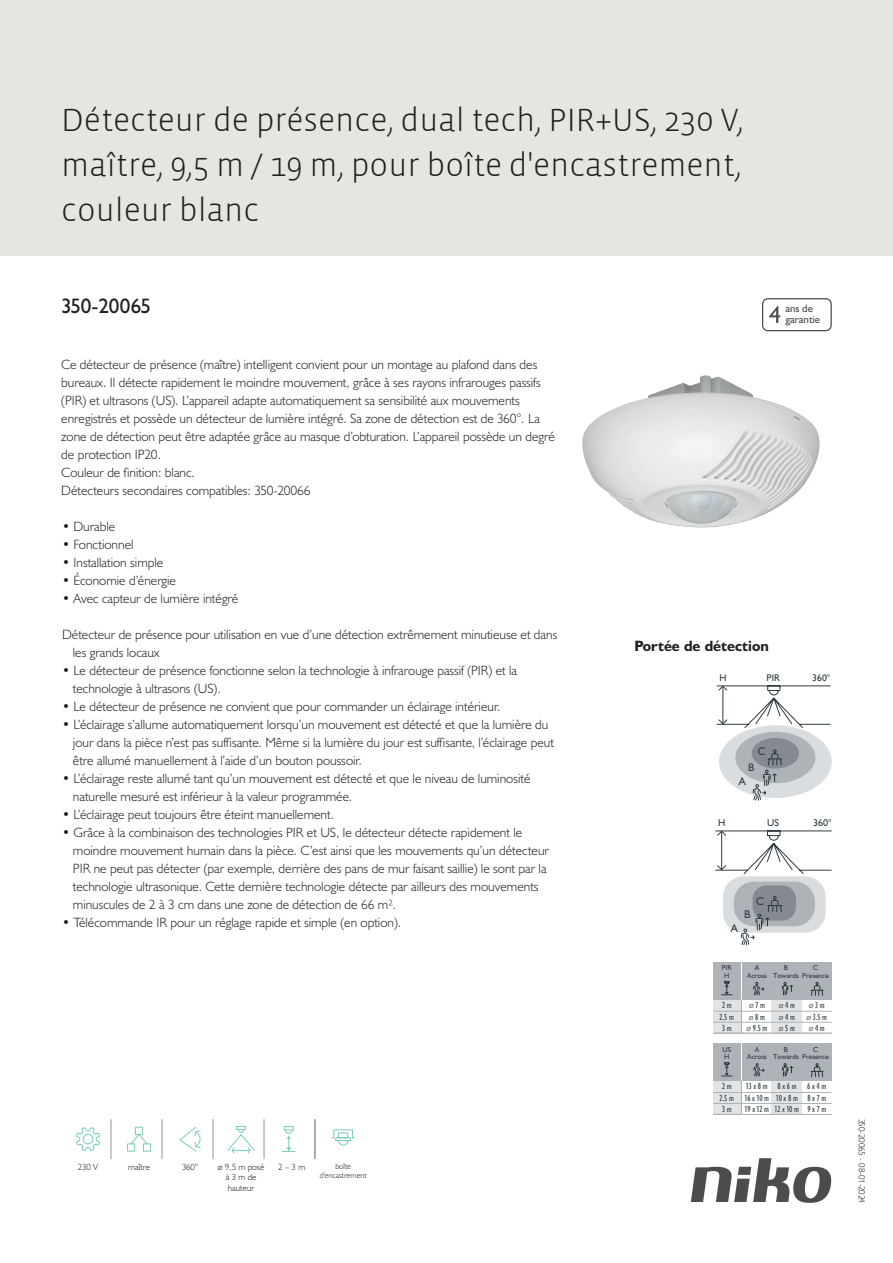
<style>
.page{position:relative;width:893px;height:1263px;background:#fff}
.page>*{position:absolute;margin:0;border:0;box-sizing:border-box;transform-origin:0 0}
.Title_datasheets{font:300 33px/45px "Vista Sans";color:#231f20;text-align:justify}
.Article_number{font:21px "Humanist 521 BT";letter-spacing:-.015em;color:#231f20}
.Titles_parts{font:700 15px "Humanist 521 BT";color:#231f20}
.USP_bullets{font:300 13.5px/18px "Humanist 521 BT";color:#231f20}
.USPs{font:300 13.5px/18px "Humanist 521 BT";color:#231f20}
.t1{font:11.4px "Humanist 521 BT";color:#2f3b41}
.t2{font:11.1px "Humanist 521 BT";color:#2f3b41}
.t3{font:10.8px/10.8px "Humanist 521 BT";color:#4b4c4d}
.t4{font:9.9px "Humanist 521 BT";color:#2f3b41}
.t5{font:9.75px "Humanist 521 BT";color:#2f3b41}
.icontext{font:300 9px/10.8px "Humanist 521 BT";color:#231f20;text-align:center}
.Revision{font:300 9px "Humanist 521 BT";letter-spacing:-.03em;color:#231f20}
.t6{font:condensed 8.85px/11.9px "Humanist 521 BT";color:#2f3b41}
.icontext-2{font:300 8.1px/9.6px "Humanist 521 BT";color:#231f20;text-align:center}
.t7{font:7.2px/7.8px "Humanist 521 BT";color:#2f3b41;text-align:center}
.s1{font-weight:300;font-stretch:normal}
</style>
<div class="page">
<svg style="left:691px;top:1158px;width:141px;height:45px"></svg>
<div style="left:0;top:0;width:893px;height:255px;background:#e6e6e0"></div>
<img style="left:582px;top:375px;width:238px;height:153px">
<svg style="left:76px;top:1127px;width:24px;height:24px"></svg>
<svg style="left:127px;top:1126px;width:25px;height:26px"></svg>
<svg style="left:179px;top:1126px;width:22px;height:26px"></svg>
<svg style="left:227px;top:1126px;width:28px;height:28px"></svg>
<svg style="left:331px;top:1129px;width:24px;height:17px"></svg>
<svg style="left:282px;top:1126px;width:14px;height:26px"></svg>
<hr style="left:314px;top:1119px;width:1px;height:40px;background:#939598">
<hr style="left:111px;top:1119px;width:1px;height:40px;background:#939598">
<hr style="left:162px;top:1119px;width:1px;height:40px;background:#939598">
<hr style="left:213px;top:1119px;width:1px;height:40px;background:#939598">
<hr style="left:264px;top:1119px;width:1px;height:40px;background:#939598">
<hr style="left:315px;top:1119px;width:1px;height:40px;background:#939598">
<svg style="left:762px;top:298px;width:70px;height:33px"></svg>
<svg style="left:716px;top:685px;width:115px;height:43px"></svg>
<div style="left:719px;top:725px;width:113px;height:73px;background:#dadddf;border-radius:50%"></div>
<div style="left:735px;top:732px;width:80px;height:51px;background:#adb3b7;border-radius:50%"></div>
<div style="left:752px;top:738px;width:47px;height:30px;background:#848a90;border-radius:50%"></div>
<svg style="left:752px;top:749px;width:30px;height:51px"></svg>
<div style="left:723px;top:876px;width:103px;height:57px;background:#dadddf;border-radius:20px"></div>
<div style="left:734px;top:882px;width:81px;height:44px;background:#adb3b7;border-radius:20px"></div>
<div style="left:753px;top:885px;width:43px;height:36px;background:#848a90;border-radius:14px"></div>
<svg style="left:715px;top:830px;width:117px;height:44px"></svg>
<svg style="left:740px;top:896px;width:42px;height:49px"></svg>
<div style="left:713px;top:999px;width:28px;height:34px;background:#e1e3e4"></div>
<div style="left:772px;top:999px;width:30px;height:34px;background:#e1e3e4"></div>
<hr style="left:713px;top:999px;width:119px;height:1px;background:#adb3b7">
<hr style="left:713px;top:1011px;width:119px;height:1px;background:#adb3b7">
<hr style="left:713px;top:1022px;width:119px;height:1px;background:#adb3b7">
<div style="left:713px;top:962px;width:119px;height:37px;background:#adb3b7"></div>
<svg style="left:782px;top:982px;width:11px;height:13px"></svg>
<svg style="left:721px;top:981px;width:11px;height:14px"></svg>
<hr style="left:741px;top:998px;width:1px;height:35px;background:#adb3b7">
<svg style="left:811px;top:982px;width:13px;height:14px"></svg>
<hr style="left:741px;top:962px;width:1px;height:37px;background:#fff">
<hr style="left:713px;top:1033px;width:119px;height:1px;background:#adb3b7">
<svg style="left:753px;top:982px;width:11px;height:14px"></svg>
<div style="left:713px;top:1081px;width:28px;height:33px;background:#e1e3e4"></div>
<div style="left:772px;top:1080px;width:30px;height:34px;background:#e1e3e4"></div>
<hr style="left:713px;top:1092px;width:119px;height:1px;background:#adb3b7">
<hr style="left:713px;top:1103px;width:119px;height:1px;background:#adb3b7">
<div style="left:713px;top:1043px;width:119px;height:38px;background:#adb3b7"></div>
<svg style="left:782px;top:1063px;width:11px;height:13px"></svg>
<svg style="left:721px;top:1062px;width:11px;height:14px"></svg>
<hr style="left:741px;top:1079px;width:1px;height:35px;background:#adb3b7">
<svg style="left:811px;top:1063px;width:13px;height:14px"></svg>
<hr style="left:741px;top:1043px;width:1px;height:38px;background:#fff">
<hr style="left:713px;top:1114px;width:119px;height:1px;background:#adb3b7">
<svg style="left:753px;top:1063px;width:11px;height:14px"></svg>
<p class="Title_datasheets" style="left:61px;top:98px;width:684px">Détecteur de présence, dual tech, PIR+US, 230 V, maître, 9,5 m / 19 m, pour boîte d'encastrement, couleur blanc</p>
<p class="Article_number" style="left:61px;top:293px;width:91px">350-20065</p>
<p class="t3" style="left:785px;top:303px;width:36px">ans de garantie</p>
<p class="USPs" style="left:61px;top:355px;width:495px">Ce détecteur de présence (maître) intelligent convient pour un montage au plafond dans des bureaux. Il détecte rapidement le moindre mouvement, grâce à ses rayons infrarouges passifs (PIR) et ultrasons (US). L’appareil adapte automatiquement sa sensibilité aux mouvements enregistrés et possède un détecteur de lumière intégré. Sa zone de détection est de 360°. La zone de détection peut être adaptée grâce au masque d’obturation. L’appareil possède un degré de protection IP20.<br>Couleur de finition: blanc.<br>Détecteurs secondaires compatibles: 350-20066</p>
<p class="USP_bullets" style="left:62px;top:517px;width:55px">• Durable</p>
<p class="USP_bullets" style="left:62px;top:535px;width:73px">• Fonctionnel</p>
<p class="USP_bullets" style="left:62px;top:553px;width:103px">• Installation simple</p>
<p class="USP_bullets" style="left:62px;top:571px;width:116px">• Économie d’énergie</p>
<p class="USP_bullets" style="left:62px;top:589px;width:178px">• Avec capteur de lumière intégré</p>
<p class="USP_bullets" style="left:73px;top:625px;width:486px;text-indent:-11px">Détecteur de présence pour utilisation en vue d’une détection extrêmement minutieuse et dans les grands locaux</p>
<p class="USP_bullets" style="left:73px;top:661px;width:446px;text-indent:-11px">• Le détecteur de présence fonctionne selon la technologie à infrarouge passif (PIR) et la technologie à ultrasons (US).</p>
<p class="USP_bullets" style="left:62px;top:697px;width:440px">• Le détecteur de présence ne convient que pour commander un éclairage intérieur.</p>
<p class="USP_bullets" style="left:73px;top:715px;width:483px;text-indent:-11px">• L’éclairage s’allume automatiquement lorsqu’un mouvement est détecté et que la lumière du jour dans la pièce n’est pas suffisante. Même si la lumière du jour est suffisante, l’éclairage peut être allumé manuellement à l’aide d’un bouton poussoir.</p>
<p class="USP_bullets" style="left:73px;top:769px;width:459px;text-indent:-11px">• L’éclairage reste allumé tant qu’un mouvement est détecté et que le niveau de luminosité naturelle mesuré est inférieur à la valeur programmée.</p>
<p class="USP_bullets" style="left:62px;top:805px;width:274px">• L’éclairage peut toujours être éteint manuellement.</p>
<p class="USP_bullets" style="left:73px;top:823px;width:478px;text-indent:-11px">• Grâce à la combinaison des technologies PIR et US, le détecteur détecte rapidement le moindre mouvement humain dans la pièce. C’est ainsi que les mouvements qu’un détecteur PIR ne peut pas détecter (par exemple, derrière des pans de mur faisant saillie) le sont par la technologie ultrasonique. Cette dernière technologie détecte par ailleurs des mouvements minuscules de 2 à 3 cm dans une zone de détection de 66 m².</p>
<p class="USP_bullets" style="left:62px;top:913px;width:341px">• Télécommande IR pour un réglage rapide et simple (en option).</p>
<p class="icontext" style="left:78px;top:1161px;width:22px">230 V</p>
<p class="icontext" style="left:128px;top:1161px;width:23px">maître</p>
<p class="icontext" style="left:182px;top:1161px;width:17px">360°</p>
<p class="icontext" style="left:218px;top:1161px;width:48px">ø 9,5 m posé à 3 m de hauteur</p>
<p class="icontext-2" style="left:320px;top:1161px;width:48px">boîte d'encastrement</p>
<p class="icontext" style="left:278px;top:1161px;width:29px">2 – 3 m</p>
<p class="Titles_parts" style="left:634px;top:637px;width:136px">Portée de détection</p>
<p class="t5" style="left:719px;top:672px;width:9px">H</p>
<p class="t5" style="left:766px;top:672px;width:15px">PIR</p>
<p class="t5" style="left:812px;top:672px;width:19px">360°</p>
<p class="t2" style="left:758px;top:744px;width:9px">C</p>
<p class="t2" style="left:748px;top:760px;width:8px">B</p>
<p class="t4" style="left:718px;top:817px;width:9px">H</p>
<p class="t2" style="left:739px;top:774px;width:8px">A</p>
<p class="t4" style="left:767px;top:817px;width:13px">US</p>
<p class="t4" style="left:813px;top:817px;width:20px">360°</p>
<p class="t1" style="left:756px;top:894px;width:9px">C</p>
<p class="t1" style="left:744px;top:907px;width:8px">B</p>
<p class="t1" style="left:731px;top:921px;width:9px">A</p>
<p class="t7" style="left:722px;top:964px;width:11px">PIR<br>H</p>
<p class="t7" style="left:802px;top:964px;width:28px">C<br>Presence</p>
<p class="t7" style="left:747px;top:964px;width:21px">A<br>Across</p>
<p class="t6" style="left:749px;top:999px;width:18px"><span class="s1">ø</span> 7 m <span class="s1">ø</span> 8 m</p>
<p class="t6" style="left:779px;top:1011px;width:18px"><span class="s1">ø</span> 4 m</p>
<p class="t6" style="left:806px;top:1011px;width:22px"><span class="s1">ø</span> 3.5 m</p>
<p class="t7" style="left:773px;top:964px;width:27px">B<br>Towards</p>
<p class="t6" style="left:720px;top:999px;width:16px">2 m<br>2.5 m</p>
<p class="t6" style="left:779px;top:999px;width:18px"><span class="s1">ø</span> 4 m</p>
<p class="t6" style="left:809px;top:999px;width:17px"><span class="s1">ø</span> 3 m</p>
<p class="t6" style="left:722px;top:1022px;width:11px">3 m</p>
<p class="t6" style="left:746px;top:1022px;width:22px"><span class="s1">ø</span> 9.5 m</p>
<p class="t6" style="left:779px;top:1022px;width:18px"><span class="s1">ø</span> 5 m</p>
<p class="t6" style="left:809px;top:1022px;width:18px"><span class="s1">ø</span> 4 m</p>
<p class="t7" style="left:722px;top:1045px;width:10px;text-align:left">US<br>H</p>
<p class="t7" style="left:802px;top:1045px;width:28px">C<br>Presence</p>
<p class="t7" style="left:747px;top:1045px;width:21px">A<br>Across</p>
<p class="t6" style="left:745px;top:1080px;width:83px">13 x 8 m<br>16 x 10 m 10 x 8 m 8 x 7 m</p>
<p class="t7" style="left:773px;top:1045px;width:27px">B<br>Towards</p>
<p class="t6" style="left:720px;top:1080px;width:16px">2 m<br>2.5 m</p>
<p class="t6" style="left:777px;top:1080px;width:50px">8 x 6 m 6 x 4 m</p>
<p class="t6" style="left:722px;top:1103px;width:11px">3 m</p>
<p class="t6" style="left:745px;top:1103px;width:83px">19 x 12 m 12 x 10 m 9 x 7 m</p>
<p class="Revision" style="left:868px;top:1118px;width:86px;rotate:90deg">350-20065 - 08-01-2024</p>
</div>
